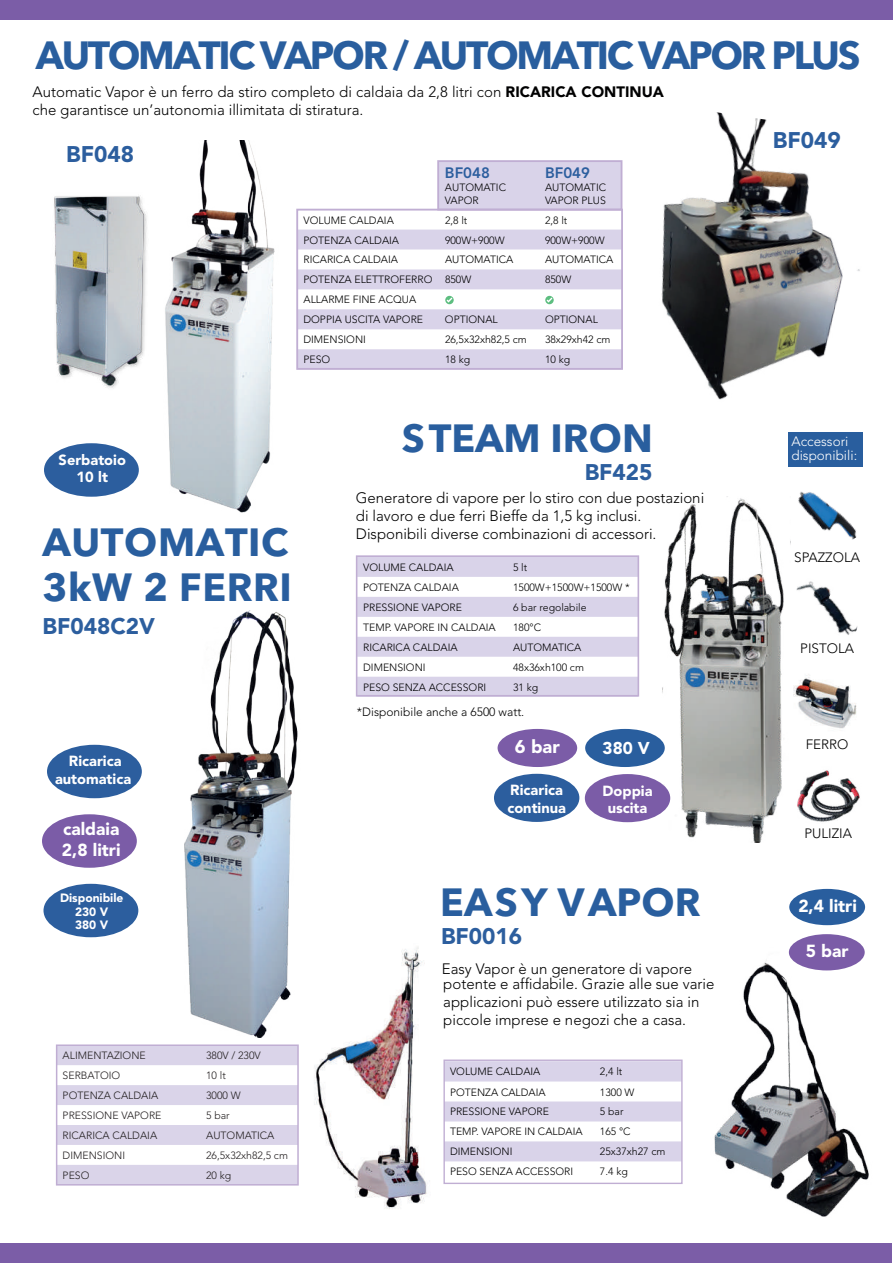
<style>
.page{position:relative;width:893px;height:1263px;background:#fff}
.page>*{position:absolute;margin:0;border:0;box-sizing:border-box;transform-origin:0 0}
.t1{font:700 39px/45px "Avenir Next LT Pro";color:#295e9e}
.t2{font:700 39px "Avenir Next LT Pro";letter-spacing:-.06em;color:#295e9e}
.t3{font:900 22.5px "Avenir LT Std";color:#2c5e9e}
.t4{font:900 18.3px "Avenir LT Std";color:#fff}
.t5{font:900 17.4px/20.9px "Avenir LT Std";color:#fff}
.t6{font:900 17.1px "Avenir LT Std";color:#fff}
.t7{font:300 15px/18px "Avenir LT Std";color:#000001}
.t8{font:800 15px "Avenir LT Std";color:#2c5e9e}
.t9{font:900 14.55px/17.5px "Avenir LT Std";color:#fff;text-align:center}
.t10{font:300 13.5px "Avenir LT Std";color:#000001}
.t11{font:300 13.5px/13.5px "Avenir LT Std";color:#fff}
.t12{font:300 12px "Avenir LT Std";color:#000001}
.t13{font:900 12px/13.5px "Avenir LT Std";color:#fff;text-align:center}
.t14{font:300 10.5px/12.6px "Avenir LT Std";color:#000001}
.t15{font:300 10.5px "Avenir LT Std";color:#231f20}
.s1{font-weight:900}
</style>
<div class="page">
<div style="left:0;top:0;width:893px;height:19px;background:#7b5da7"></div>
<div style="left:0;top:1243px;width:891px;height:20px;background:#7b5da7"></div>
<img style="left:622px;top:112px;width:238px;height:288px">
<img style="left:640px;top:498px;width:144px;height:345px">
<img style="left:714px;top:948px;width:155px;height:269px">
<img style="left:790px;top:491px;width:67px;height:54px">
<img style="left:796px;top:581px;width:62px;height:54px">
<img style="left:797px;top:770px;width:63px;height:52px">
<div style="left:788px;top:433px;width:74px;height:34px;background:#295e9e"></div>
<svg style="left:297px;top:163px;width:323px;height:204px"></svg>
<svg style="left:445px;top:296px;width:9px;height:8px"></svg>
<svg style="left:446px;top:297px;width:6px;height:6px"></svg>
<svg style="left:545px;top:296px;width:9px;height:8px"></svg>
<svg style="left:546px;top:297px;width:6px;height:6px"></svg>
<svg style="left:357px;top:558px;width:281px;height:139px"></svg>
<div style="left:585px;top:729px;width:80px;height:38px;background:#295e9e;border-radius:50%"></div>
<div style="left:789px;top:889px;width:76px;height:36px;background:#295e9e;border-radius:50%"></div>
<div style="left:789px;top:934px;width:76px;height:36px;background:#7b5ca7;border-radius:50%"></div>
<div style="left:498px;top:729px;width:79px;height:38px;background:#7b5ca7;border-radius:50%"></div>
<div style="left:585px;top:774px;width:85px;height:48px;background:#7b5ca7;border-radius:50%"></div>
<img style="left:793px;top:675px;width:64px;height:54px">
<img style="left:54px;top:195px;width:93px;height:193px">
<img style="left:314px;top:947px;width:133px;height:262px">
<div style="left:494px;top:774px;width:85px;height:48px;background:#2c5e9e;border-radius:50%"></div>
<img style="left:185px;top:610px;width:130px;height:428px">
<svg style="left:59px;top:1047px;width:237px;height:135px"></svg>
<svg style="left:445px;top:1061px;width:236px;height:100px"></svg>
<div style="left:437px;top:160px;width:185px;height:51px;border:2px solid #c0aed3"></div>
<div style="left:47px;top:745px;width:95px;height:53px;background:#2c5e9e;border-radius:50%"></div>
<div style="left:44px;top:884px;width:94px;height:53px;background:#2c5e9e;border-radius:50%"></div>
<div style="left:42px;top:814px;width:95px;height:54px;background:#7b5ca7;border-radius:50%"></div>
<div style="left:44px;top:443px;width:95px;height:54px;background:#2c5e9e;border-radius:50%"></div>
<img style="left:165px;top:141px;width:110px;height:372px">
<div style="left:56px;top:1044px;width:243px;height:141px;border:2px solid #c0aed3"></div>
<div style="left:443px;top:1059px;width:240px;height:125px;border:1px solid #c0aed3"></div>
<div style="left:356px;top:555px;width:283px;height:141px;border:2px solid #c0aed3"></div>
<div style="left:296px;top:209px;width:327px;height:161px;border:2px solid #c0aed3"></div>
<h1 class="t2" style="left:36px;top:31px;width:826px">AUTOMATIC VAPOR / AUTOMATIC VAPOR PLUS</h1>
<h3 class="t7" style="left:33px;top:83px;width:633px">Automatic Vapor è un ferro da stiro completo di caldaia da 2,8 litri con <span class="s1">RICARICA CONTINUA </span>che garantisce un’autonomia illimitata di stiratura.</h3>
<h2 class="t3" style="left:66px;top:140px;width:69px">BF048</h2>
<h3 class="t8" style="left:445px;top:164px;width:46px">BF048</h3>
<p class="t14" style="left:445px;top:181px;width:63px">AUTOMATIC<br>VAPOR</p>
<h3 class="t8" style="left:545px;top:164px;width:46px">BF049</h3>
<p class="t14" style="left:545px;top:181px;width:63px">AUTOMATIC<br>VAPOR PLUS</p>
<p class="t14" style="left:303px;top:214px;width:92px">VOLUME CALDAIA</p>
<p class="t14" style="left:445px;top:214px;width:24px">2,8 lt</p>
<p class="t14" style="left:545px;top:214px;width:24px">2,8 lt</p>
<p class="t14" style="left:303px;top:234px;width:97px">POTENZA CALDAIA</p>
<p class="t14" style="left:445px;top:234px;width:61px">900W+900W</p>
<p class="t14" style="left:545px;top:234px;width:61px">900W+900W</p>
<p class="t14" style="left:303px;top:254px;width:96px">RICARICA CALDAIA</p>
<p class="t14" style="left:445px;top:254px;width:70px">AUTOMATICA</p>
<p class="t14" style="left:545px;top:254px;width:70px">AUTOMATICA</p>
<p class="t14" style="left:303px;top:273px;width:169px">POTENZA ELETTROFERRO 850W</p>
<p class="t14" style="left:545px;top:273px;width:28px">850W</p>
<p class="t14" style="left:303px;top:290px;width:121px;line-height:20px">ALLARME FINE ACQUA<br>DOPPIA USCITA VAPORE</p>
<p class="t14" style="left:445px;top:313px;width:54px">OPTIONAL</p>
<p class="t14" style="left:545px;top:313px;width:54px">OPTIONAL</p>
<p class="t14" style="left:303px;top:333px;width:64px">DIMENSIONI</p>
<p class="t14" style="left:445px;top:333px;width:83px">26,5x32xh82,5 cm</p>
<p class="t14" style="left:545px;top:333px;width:67px">38x29xh42 cm</p>
<p class="t14" style="left:303px;top:353px;width:28px">PESO</p>
<p class="t14" style="left:445px;top:353px;width:27px">18 kg</p>
<p class="t14" style="left:545px;top:353px;width:27px">10 kg</p>
<h3 class="t9" style="left:59px;top:451px;width:69px">Serbatoio<br>10 lt</h3>
<h1 class="t1" style="left:43px;top:519px;width:251px">AUTOMATIC<br>3kW 2 FERRI</h1>
<h2 class="t3" style="left:43px;top:613px;width:114px">BF048C2V</h2>
<h3 class="t9" style="left:55px;top:752px;width:78px">Ricarica automatica</h3>
<h3 class="t5" style="left:62px;top:818px;width:60px">caldaia<br>2,8 litri</h3>
<p class="t13" style="left:60px;top:891px;width:65px">Disponibile<br>230 V<br>380 V</p>
<p class="t15" style="left:63px;top:1049px;width:85px">ALIMENTAZIONE</p>
<p class="t15" style="left:206px;top:1049px;width:56px">380V / 230V</p>
<p class="t15" style="left:63px;top:1069px;width:59px">SERBATOIO</p>
<p class="t15" style="left:206px;top:1069px;width:21px">10 lt</p>
<p class="t15" style="left:63px;top:1089px;width:97px">POTENZA CALDAIA</p>
<p class="t15" style="left:206px;top:1089px;width:36px">3000 W</p>
<p class="t15" style="left:63px;top:1109px;width:100px">PRESSIONE VAPORE</p>
<p class="t15" style="left:206px;top:1109px;width:25px">5 bar</p>
<p class="t15" style="left:63px;top:1129px;width:96px">RICARICA CALDAIA</p>
<p class="t15" style="left:206px;top:1129px;width:70px">AUTOMATICA</p>
<p class="t15" style="left:63px;top:1149px;width:64px">DIMENSIONI</p>
<p class="t15" style="left:206px;top:1149px;width:83px">26,5x32xh82,5 cm</p>
<p class="t15" style="left:63px;top:1169px;width:28px">PESO</p>
<p class="t15" style="left:206px;top:1169px;width:27px">20 kg</p>
<h1 class="t1" style="left:402px;top:415px;width:252px">STEAM IRON</h1>
<h2 class="t3" style="left:585px;top:459px;width:69px">BF425</h2>
<h3 class="t7" style="left:356px;top:489px;width:350px">Generatore di vapore per lo stiro con due postazioni di lavoro e due ferri Bieffe da 1,5 kg inclusi.<br>Disponibili diverse combinazioni di accessori.</h3>
<p class="t14" style="left:363px;top:561px;width:92px">VOLUME CALDAIA</p>
<p class="t14" style="left:513px;top:561px;width:16px">5 lt</p>
<p class="t14" style="left:363px;top:581px;width:97px">POTENZA CALDAIA</p>
<p class="t14" style="left:513px;top:581px;width:118px">1500W+1500W+1500W *</p>
<p class="t14" style="left:363px;top:601px;width:100px">PRESSIONE VAPORE</p>
<p class="t14" style="left:513px;top:601px;width:75px">6 bar regolabile</p>
<p class="t14" style="left:363px;top:621px;width:134px">TEMP. VAPORE IN CALDAIA</p>
<p class="t14" style="left:513px;top:621px;width:29px">180°C</p>
<p class="t14" style="left:363px;top:641px;width:96px">RICARICA CALDAIA</p>
<p class="t14" style="left:513px;top:641px;width:70px">AUTOMATICA</p>
<p class="t14" style="left:363px;top:661px;width:64px">DIMENSIONI</p>
<p class="t14" style="left:513px;top:661px;width:72px">48x36xh100 cm</p>
<p class="t14" style="left:363px;top:681px;width:125px">PESO SENZA ACCESSORI</p>
<p class="t14" style="left:513px;top:681px;width:27px">31 kg</p>
<p class="t12" style="left:357px;top:704px;width:169px">*Disponibile anche a 6500 watt.</p>
<h3 class="t4" style="left:515px;top:736px;width:46px">6 bar</h3>
<h3 class="t9" style="left:507px;top:781px;width:60px;text-align:left">Ricarica continua</h3>
<h3 class="t6" style="left:603px;top:737px;width:49px">380 V</h3>
<h3 class="t9" style="left:602px;top:782px;width:52px">Doppia uscita</h3>
<h1 class="t1" style="left:440px;top:880px;width:262px">EASY VAPOR</h1>
<h2 class="t3" style="left:441px;top:922px;width:83px">BF0016</h2>
<h3 class="t7" style="left:442px;top:960px;width:252px">Easy Vapor è un generatore di vapore</h3>
<h3 class="t7" style="left:443px;top:975px;width:273px">potente e affidabile. Grazie alle sue varie applicazioni può essere utilizzato sia in piccole imprese e negozi che a casa.</h3>
<p class="t14" style="left:450px;top:1065px;width:92px">VOLUME CALDAIA</p>
<p class="t14" style="left:600px;top:1065px;width:24px">2,4 lt</p>
<p class="t14" style="left:450px;top:1085px;width:97px">POTENZA CALDAIA</p>
<p class="t14" style="left:600px;top:1085px;width:36px">1300 W</p>
<p class="t14" style="left:450px;top:1105px;width:100px">PRESSIONE VAPORE</p>
<p class="t14" style="left:600px;top:1105px;width:25px">5 bar</p>
<p class="t14" style="left:450px;top:1125px;width:134px">TEMP. VAPORE IN CALDAIA</p>
<p class="t14" style="left:600px;top:1125px;width:32px">165 °C</p>
<p class="t14" style="left:450px;top:1145px;width:64px">DIMENSIONI</p>
<p class="t14" style="left:600px;top:1145px;width:67px">25x37xh27 cm</p>
<p class="t14" style="left:450px;top:1165px;width:125px">PESO SENZA ACCESSORI</p>
<p class="t14" style="left:600px;top:1165px;width:29px">7.4 kg</p>
<p class="t14" style="left:662px;top:1145px;width:15px">cm</p>
<h2 class="t3" style="left:773px;top:126px;width:69px">BF049</h2>
<p class="t11" style="left:791px;top:435px;width:67px">Accessori disponibili:</p>
<p class="t10" style="left:794px;top:550px;width:67px">SPAZZOLA</p>
<p class="t10" style="left:800px;top:641px;width:55px">PISTOLA</p>
<p class="t10" style="left:806px;top:736px;width:44px">FERRO</p>
<p class="t10" style="left:804px;top:825px;width:49px">PULIZIA</p>
<h3 class="t5" style="left:798px;top:895px;width:60px">2,4 litri</h3>
<h3 class="t5" style="left:806px;top:941px;width:44px">5 bar</h3>
</div>
